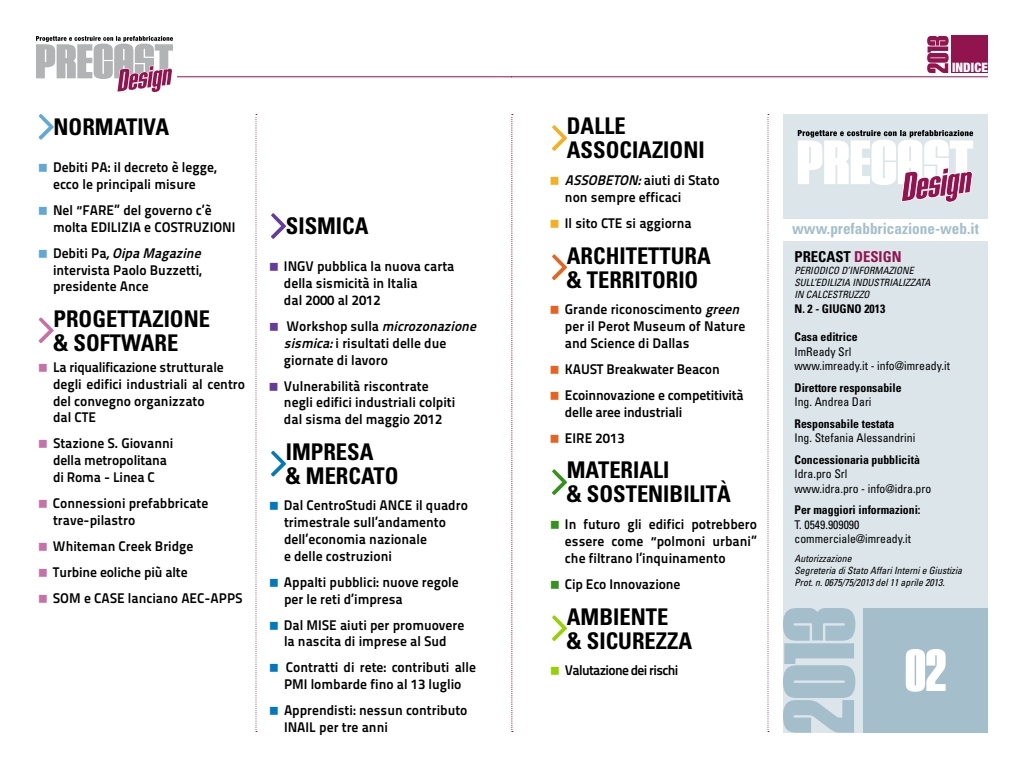
<style>
.page{position:relative;width:1024px;height:768px;background:#fff}
.page>*{position:absolute;margin:0;border:0;box-sizing:border-box;transform-origin:0 0}
.t1{font:900 59.5px "House Gothic HG23 Cond";color:#fff}
.t2{font:700 condensed 23px/24px "Univers";color:#000}
.t3{font:700 condensed 15.5px "Univers";color:#a4becc}
.t4{font:700 condensed 15px "Univers";color:#000}
.t5{font:14px/16.8px "Titillium Maps 29 L 800 wt";color:#000}
.t6{font:14px "Titillium Maps 29 L 800 wt";letter-spacing:-.05em;color:#000}
.t7{font:900 condensed 13px "Helvetica Neue";letter-spacing:.01em;color:#fff}
.t8{font:condensed 12px/14.4px "Univers";color:#000}
.t9{font:700 condensed 12px "Univers";color:#000}
.t10{font:italic condensed 10px/12px "Univers";color:#000}
.s1{font-style:italic}
.s2{color:#92144f}
</style>
<div class="page">
<hr style="left:177px;top:76px;width:335px;height:1px;background:#92144f">
<div style="left:783px;top:241px;width:205px;height:492px;background:#dbe5ea"></div>
<hr style="left:512px;top:76px;width:476px;height:1px;background:#92144f">
<svg style="left:768px;top:114px;width:1px;height:618px"></svg>
<svg style="left:512px;top:114px;width:1px;height:618px"></svg>
<div style="left:951px;top:36px;width:37px;height:37px;background:#92144f"></div>
<svg style="left:927px;top:36px;width:22px;height:37px"></svg>
<div style="left:783px;top:114px;width:205px;height:104px;background:#dbe5ea"></div>
<svg style="left:798px;top:130px;width:175px;height:73px"></svg>
<svg style="left:256px;top:114px;width:1px;height:618px"></svg>
<svg style="left:36px;top:36px;width:137px;height:56px"></svg>
<div style="left:863px;top:608px;width:125px;height:125px;background:#a4becc"></div>
<svg style="left:783px;top:608px;width:72px;height:125px"></svg>
<svg style="left:39px;top:114px;width:15px;height:26px"></svg>
<svg style="left:39px;top:318px;width:15px;height:25px"></svg>
<svg style="left:271px;top:213px;width:15px;height:26px"></svg>
<svg style="left:271px;top:451px;width:15px;height:25px"></svg>
<svg style="left:552px;top:125px;width:15px;height:26px"></svg>
<svg style="left:552px;top:254px;width:15px;height:26px"></svg>
<svg style="left:552px;top:469px;width:15px;height:26px"></svg>
<svg style="left:552px;top:615px;width:15px;height:26px"></svg>
<h2 class="t2" style="left:54px;top:115px;width:117px">NORMATIVA</h2>
<p class="t5" style="left:53px;top:158px;width:165px">Debiti PA: il decreto è legge, ecco le principali misure</p>
<p class="t5" style="left:53px;top:201px;width:184px">Nel “FARE” del governo c’è molta EDILIZIA e COSTRUZIONI</p>
<p class="t5" style="left:53px;top:244px;width:154px">D e b i t i P a<span class="s1">,OipaMagazine </span>intervista Paolo Buzzetti, presidente Ance</p>
<h2 class="t2" style="left:54px;top:306px;width:158px">PROGETTAZIONE &amp; SOFTWARE</h2>
<p class="t5" style="left:53px;top:358px;width:194px">La riqualificazione strutturale degli edifici industriali al centro del convegno organizzato<br>dal CTE</p>
<p class="t5" style="left:53px;top:434px;width:122px">Stazione S. Giovanni della metropolitana di Roma - Linea C</p>
<p class="t5" style="left:53px;top:494px;width:157px">Connessioni prefabbricate trave-pilastro</p>
<p class="t5" style="left:53px;top:532px;width:191px;line-height:26px">Whiteman Creek Bridge<br>Turbine eoliche più alte<br>SOM e CASE lanciano AEC-APPS</p>
<h2 class="t2" style="left:286px;top:214px;width:84px">SISMICA</h2>
<p class="t5" style="left:284px;top:257px;width:172px">INGV pubblica la nuova carta della sismicità in Italia<br>dal 2000 al 2012</p>
<p class="t5" style="left:284px;top:317px;width:198px">W o r k s h o p s u l l a <span class="s1">microzonazione sismica:</span>i risultati delle due giornate di lavoro</p>
<p class="t5" style="left:284px;top:376px;width:173px">Vulnerabilità riscontrate negli edifici industriali colpiti dal sisma del maggio 2012</p>
<h2 class="t2" style="left:286px;top:440px;width:114px">IMPRESA<br>&amp; MERCATO</h2>
<p class="t5" style="left:284px;top:496px;width:186px">Dal CentroStudi ANCE il quadro trimestrale sull’andamento dell’economia nazionale<br>e delle costruzioni</p>
<p class="t5" style="left:284px;top:573px;width:176px">Appalti pubblici: nuove regole per le reti d’impresa</p>
<p class="t5" style="left:284px;top:615px;width:182px">Dal MISE aiuti per promuovere la nascita di imprese al Sud</p>
<p class="t5" style="left:284px;top:658px;width:193px">Contratti di rete: contributi alle<br>PMI lombarde fino al 13 luglio</p>
<p class="t5" style="left:284px;top:701px;width:185px">Apprendisti: nessun contributo<br>INAIL per tre anni</p>
<h2 class="t2" style="left:567px;top:114px;width:139px">DALLE<br>ASSOCIAZIONI</h2>
<p class="t5" style="left:565px;top:171px;width:156px"><span class="s1">ASSOBETON:</span>a i u t i d i S t a t o non sempre efficaci</p>
<p class="t5" style="left:565px;top:214px;width:128px">Il sito CTE si aggiorna</p>
<h2 class="t2" style="left:567px;top:243px;width:146px">ARCHITETTURA &amp; TERRITORIO</h2>
<p class="t5" style="left:565px;top:300px;width:182px;text-align:justify">Grande riconoscimento <span class="s1">green </span>per il Perot Museum of Nature and Science di Dallas</p>
<p class="t5" style="left:565px;top:355px;width:180px;line-height:26px">KAUST Breakwater Beacon<br>Ecoinnovazione e competitività</p>
<p class="t5" style="left:565px;top:398px;width:119px;line-height:26px">delle aree industriali<br>EIRE 2013</p>
<h2 class="t2" style="left:567px;top:458px;width:166px">MATERIALI<br>&amp; SOSTENIBILITÀ</h2>
<p class="t5" style="left:565px;top:515px;width:194px;text-align:justify">In futuro gli edifici potrebbero essere come “polmoni urbani” che filtrano l’inquinamento</p>
<p class="t5" style="left:565px;top:575px;width:117px">Cip Eco Innovazione</p>
<h2 class="t2" style="left:567px;top:604px;width:127px">AMBIENTE<br>&amp; SICUREZZA</h2>
<p class="t6" style="left:565px;top:659px;width:115px">Valutazione dei rischi</p>
<p class="t7" style="left:952px;top:60px;width:37px">INDICE</p>
<p class="t3" style="left:792px;top:219px;width:188px">www.prefabbricazione-web.it</p>
<p class="t4" style="left:794px;top:248px;width:109px">PRECAST <span class="s2">DESIGN</span></p>
<p class="t10" style="left:794px;top:264px;width:137px">PERIODICO D’INFORMAZIONE<br>SULL’EDILIZIA INDUSTRIALIZZATA<br>IN CALCESTRUZZO</p>
<p class="t9" style="left:794px;top:301px;width:92px">N. 2 - GIUGNO 2013</p>
<p class="t9" style="left:794px;top:330px;width:65px">Casa editrice</p>
<p class="t8" style="left:794px;top:344px;width:157px">ImReady Srl<br>www.imready.it - info@imready.it</p>
<p class="t9" style="left:794px;top:380px;width:109px">Direttore responsabile</p>
<p class="t8" style="left:794px;top:394px;width:79px">Ing. Andrea Dari</p>
<p class="t9" style="left:794px;top:416px;width:101px">Responsabile testata</p>
<p class="t8" style="left:794px;top:430px;width:122px">Ing. Stefania Alessandrini</p>
<p class="t9" style="left:794px;top:452px;width:127px">Concessionaria pubblicità</p>
<p class="t8" style="left:794px;top:466px;width:138px">Idra.pro Srl<br>www.idra.pro - info@idra.pro</p>
<p class="t9" style="left:794px;top:502px;width:128px">Per maggiori informazioni:</p>
<p class="t8" style="left:794px;top:517px;width:118px">T. 0549.909090 commerciale@imready.it</p>
<p class="t10" style="left:794px;top:552px;width:169px">Autorizzazione<br>Segreteria di Stato Affari Interni e Giustizia<br>Prot. n. 0675/75/2013 del 11 aprile 2013.</p>
<h1 class="t1" style="left:905px;top:639px;width:43px">02</h1>
</div>
